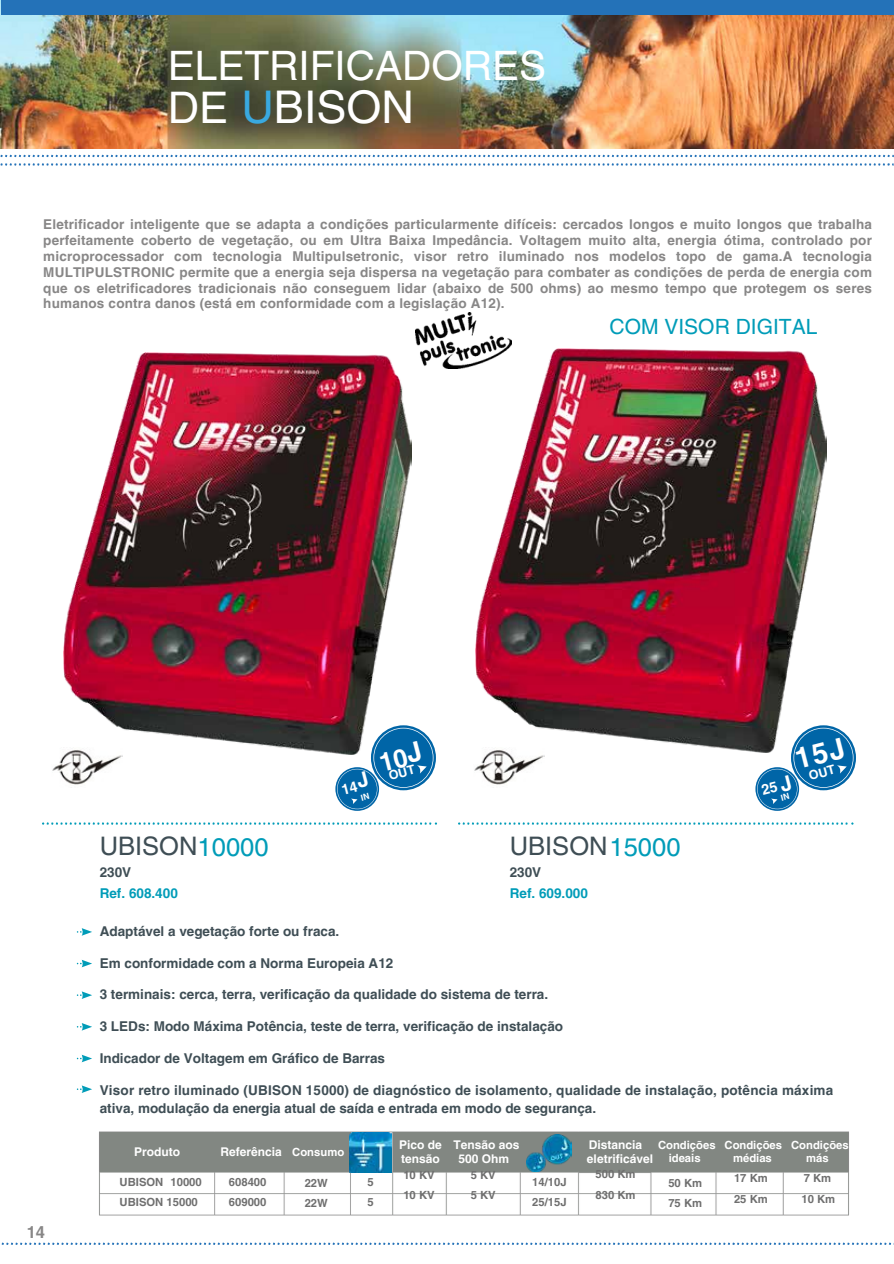
<style>
.page{position:relative;width:894px;height:1264px;background:#fff}
.page>*{position:absolute;margin:0;border:0;box-sizing:border-box;transform-origin:0 0}
.t1{font:45px "Helvetica LT Pro";color:#fff}
.t2{font:40.5px "Helvetica LT Pro";color:#fff}
.t3{font:25.5px "Helvetica LT Pro";color:#3f4e55}
.t4{font:21px "Helvetica LT Pro";color:#009cb8}
.t5{font:700 16.5px "Helvetica LT Pro";color:#888787}
.t6{font:700 13.5px/15.8px "Helvetica LT Pro";letter-spacing:.015em;color:#888787;text-align:justify}
.t7{font:700 13.5px/18px "Helvetica LT Pro";color:#3f4e55}
.t8{font:700 13.5px "Helvetica LT Pro";color:#009cb8}
.t9{font:700 12px/14.4px "Helvetica LT Pro";color:#fff}
.t10{font:700 11.25px/20.2px "Helvetica LT Pro";color:#6f6f6f}
.t11{font:700 11.25px/12.8px "Helvetica LT Pro";color:#fff;text-align:center}
.s1{font-size:43.5px}
.s2{color:#39a9e0}
.s3{color:#009cb8}
</style>
<div class="page">
<img style="left:0;top:0;width:894px;height:149px">
<img style="left:52px;top:754px;width:71px;height:31px">
<hr style="left:42px;top:822px;width:395px;height:2px;background:#009cb8">
<hr style="left:458px;top:822px;width:395px;height:2px;background:#009cb8">
<img style="left:64px;top:352px;width:347px;height:402px">
<img style="left:476px;top:348px;width:350px;height:404px">
<img style="left:415px;top:312px;width:96px;height:57px">
<svg style="left:82px;top:928px;width:10px;height:7px"></svg>
<svg style="left:82px;top:960px;width:10px;height:7px"></svg>
<svg style="left:82px;top:991px;width:10px;height:8px"></svg>
<svg style="left:82px;top:1023px;width:10px;height:7px"></svg>
<svg style="left:82px;top:1055px;width:10px;height:7px"></svg>
<svg style="left:82px;top:1085px;width:10px;height:8px"></svg>
<svg style="left:371px;top:725px;width:65px;height:65px"></svg>
<svg style="left:335px;top:767px;width:44px;height:43px"></svg>
<svg style="left:373px;top:727px;width:60px;height:60px;fill:#0065a7"></svg>
<svg style="left:337px;top:769px;width:40px;height:40px"></svg>
<svg style="left:422px;top:765px;width:4px;height:8px"></svg>
<div style="left:1px;top:0;width:892px;height:15px;background:#2472b8"></div>
<svg style="left:790px;top:725px;width:65px;height:46px"></svg>
<svg style="left:793px;top:727px;width:60px;height:56px"></svg>
<svg style="left:756px;top:776px;width:40px;height:33px"></svg>
<svg style="left:844px;top:765px;width:2px;height:8px"></svg>
<svg style="left:770px;top:800px;width:7px;height:4px"></svg>
<img style="left:474px;top:747px;width:70px;height:38px">
<img style="left:99px;top:1131px;width:750px;height:85px">
<img style="left:526px;top:1134px;width:45px;height:37px">
<img style="left:349px;top:1132px;width:43px;height:40px">
<hr style="left:0;top:155px;width:260px;height:2px;background:#2472b8">
<hr style="left:0;top:163px;width:260px;height:3px;background:#2472b8">
<hr style="left:2px;top:1242px;width:891px;height:2px;background:#2472b8">
<div style="left:379px;top:740px;width:43px;height:40px;background:#0065a7"></div>
<svg style="left:341px;top:770px;width:28px;height:34px"></svg>
<svg style="left:760px;top:737px;width:84px;height:63px"></svg>
<h2 class="t2" style="left:168px;top:51px;width:380px">ELETRIFICADORES</h2>
<h1 class="t1" style="left:168px;top:90px;width:248px"><span class="s1">DE</span> <span class="s2">U</span>BISON</h1>
<p class="t6" style="left:43px;top:218px;width:830px">Eletrificador inteligente que se adapta a condições particularmente difíceis: cercados longos e muito longos que trabalha perfeitamente coberto de vegetação, ou em Ultra Baixa Impedância. Voltagem muito alta, energia ótima, controlado por microprocessador com tecnologia Multipulsetronic, visor retro iluminado nos modelos topo de gama.A tecnologia MULTIPULSTRONIC permite que a energia seja dispersa na vegetação para combater as condições de perda de energia com que os eletrificadores tradicionais não conseguem lidar (abaixo de 500 ohms) ao mesmo tempo que protegem os seres humanos contra danos (está em conformidade com a legislação A12).</p>
<h3 class="t4" style="left:609px;top:318px;width:209px">COM VISOR DIGITAL</h3>
<h3 class="t3" style="left:100px;top:836px;width:170px">UBISON<span class="s3">10000</span></h3>
<h3 class="t3" style="left:509px;top:836px;width:172px">UBISON<span class="s3">15000</span></h3>
<p class="t7" style="left:100px;top:864px;width:33px">230V</p>
<p class="t8" style="left:100px;top:888px;width:80px">Ref. 608.400</p>
<p class="t7" style="left:509px;top:864px;width:33px">230V</p>
<p class="t8" style="left:509px;top:888px;width:80px">Ref. 609.000</p>
<p class="t7" style="left:100px;top:923px;width:241px">Adaptável a vegetação forte ou fraca.</p>
<p class="t7" style="left:100px;top:955px;width:295px">Em conformidade com a Norma Europeia A12</p>
<p class="t7" style="left:100px;top:987px;width:450px">3 terminais: cerca, terra, verificação da qualidade do sistema de terra.</p>
<p class="t7" style="left:100px;top:1018px;width:465px">3 LEDs: Modo Máxima Potência, teste de terra, verificação de instalação</p>
<p class="t7" style="left:100px;top:1050px;width:287px">Indicador de Voltagem em Gráfico de Barras</p>
<p class="t7" style="left:100px;top:1082px;width:735px">Visor retro iluminado (UBISON 15000) de diagnóstico de isolamento, qualidade de instalação, potência máxima ativa, modulação da energia atual de saída e entrada em modo de segurança.</p>
<p class="t5" style="left:27px;top:1225px;width:20px">14</p>
<p class="t9" style="left:453px;top:1138px;width:67px;text-align:center">Tensão aos<br>500 Ohm</p>
<p class="t10" style="left:470px;top:1166px;width:27px">5 KV<br>5 KV</p>
<p class="t9" style="left:134px;top:1145px;width:47px">Produto</p>
<p class="t9" style="left:220px;top:1145px;width:63px">Referência</p>
<p class="t9" style="left:399px;top:1138px;width:44px">Pico de tensão</p>
<p class="t10" style="left:403px;top:1166px;width:33px">10 KV<br>10 KV</p>
<p class="t11" style="left:292px;top:1146px;width:53px">Consumo</p>
<p class="t10" style="left:304px;top:1173px;width:25px">22W<br>22W</p>
<p class="t10" style="left:367px;top:1172px;width:8px">5<br>5</p>
<p class="t10" style="left:532px;top:1172px;width:36px">14/10J<br>25/15J</p>
<p class="t10" style="left:120px;top:1172px;width:84px">UBISON 10000<br>UBISON 15000</p>
<p class="t10" style="left:229px;top:1172px;width:39px">608400<br>609000</p>
<p class="t9" style="left:586px;top:1139px;width:67px;line-height:13.5px">Distancia eletrificável</p>
<p class="t10" style="left:595px;top:1165px;width:42px">500 Km<br>830 Km</p>
<p class="t11" style="left:657px;top:1140px;width:59px">Condições ideais</p>
<p class="t10" style="left:668px;top:1173px;width:35px">50 Km<br>75 Km</p>
<p class="t11" style="left:724px;top:1140px;width:59px">Condições médias</p>
<p class="t10" style="left:733px;top:1169px;width:35px">17 Km<br>25 Km</p>
<p class="t11" style="left:791px;top:1140px;width:59px">Condições más</p>
<p class="t10" style="left:801px;top:1169px;width:35px">7 Km<br>10 Km</p>
</div>
